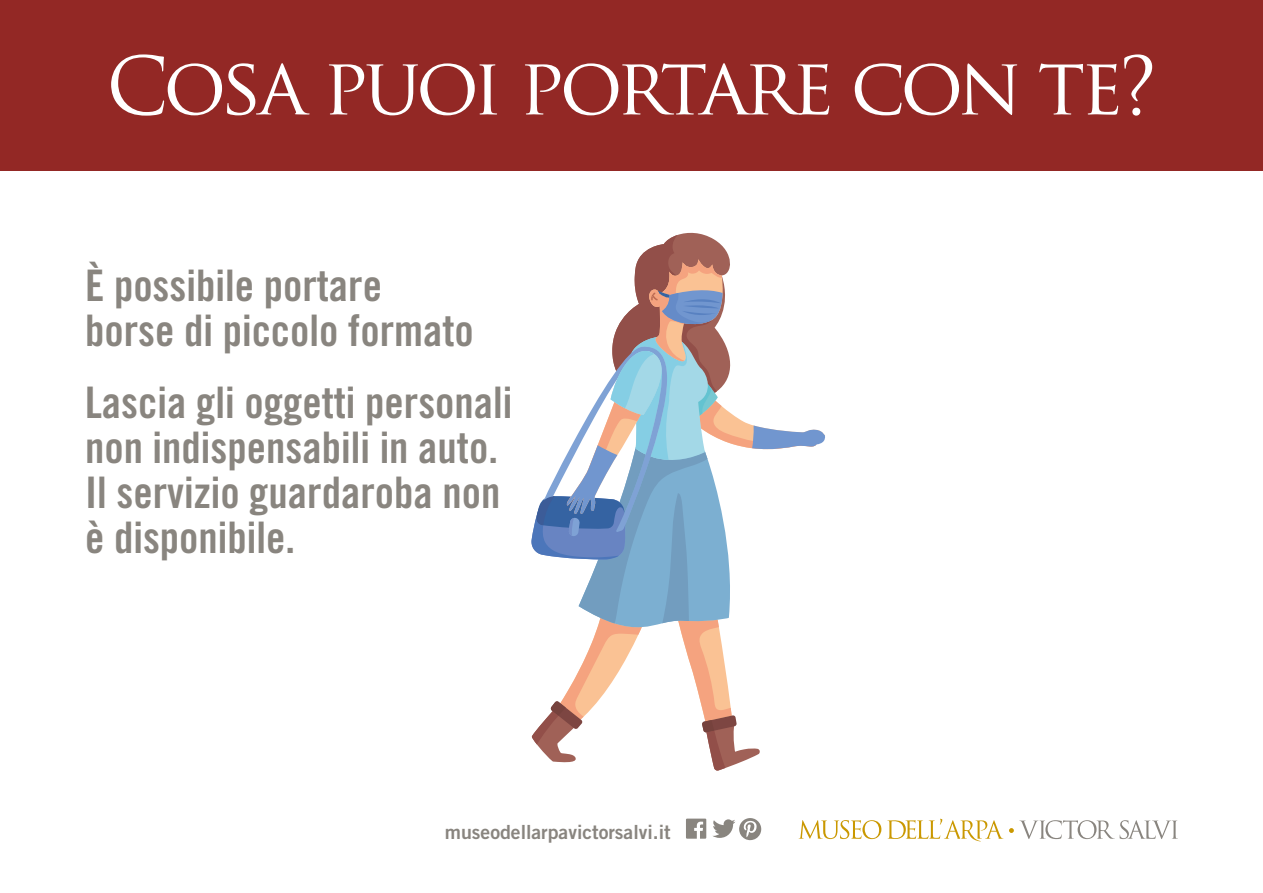
<style>
.page{position:relative;width:1263px;height:893px;background:#fff}
.page>*{position:absolute;margin:0;border:0;box-sizing:border-box;transform-origin:0 0}
.t1{font:78px "Trajan Pro";letter-spacing:-.06em;color:#fff}
.t2{font:43.5px/45px "Trade Gothic Bold Cond Twenty";color:#89857f}
.t3{font:19.5px "Trade Gothic Bold Two";color:#89857f}
</style>
<div class="page">
<div style="left:0;top:0;width:1263px;height:170px;background:#932825"></div>
<svg style="left:686px;top:819px;width:20px;height:20px"></svg>
<svg style="left:713px;top:818px;width:48px;height:22px"></svg>
<svg style="left:1009px;top:820px;width:169px;height:19px"></svg>
<svg style="left:799px;top:820px;width:82px;height:19px"></svg>
<svg style="left:887px;top:819px;width:116px;height:22px"></svg>
<svg style="left:531px;top:232px;width:294px;height:539px"></svg>
<h1 class="t1" style="left:106px;top:36px;width:1052px">COSA PUOI PORTARE CON TE?</h1>
<p class="t2" style="left:85px;top:263px;width:390px">È possibile portare borse di piccolo formato</p>
<p class="t2" style="left:85px;top:380px;width:429px">Lascia gli oggetti personali non indispensabili in auto.<br>Il servizio guardaroba non è disponibile.</p>
<p class="t3" style="left:445px;top:820px;width:227px">museodellarpavictorsalvi.it</p>
</div>
